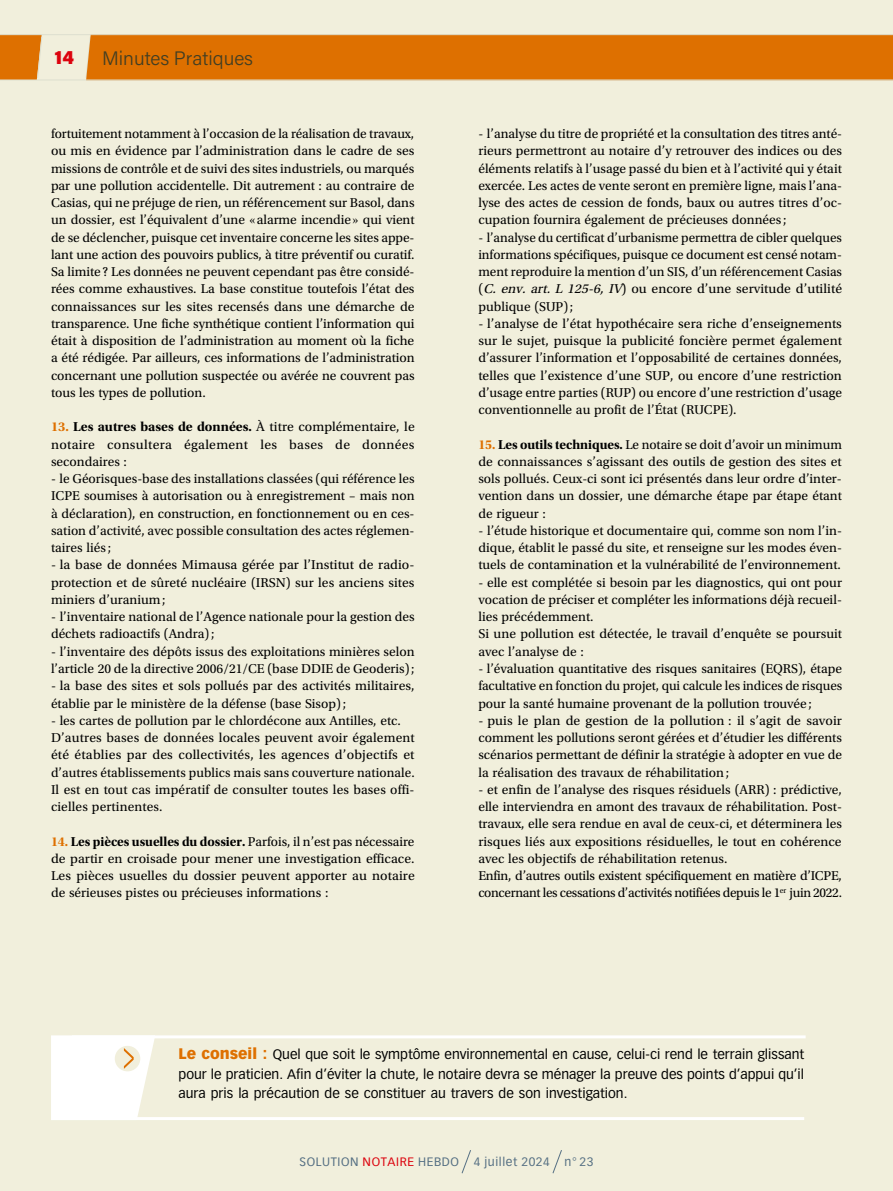
<style>
.page{position:relative;width:893px;height:1191px;background:#f1efdc}
.page>*{position:absolute;margin:0;border:0;box-sizing:border-box;transform-origin:0 0}
.t1{font:300 19.5px "Acumin Pro";color:#413e23}
.t2{font:900 19.5px "Acumin Pro";color:#dc030e}
.t3{font:13.5px/17.2px "Utopia Std";color:#000;text-align:justify}
.t4{font:13.5px/19.5px "Vectora LT Std";color:#000;text-align:justify}
.t5{font:13.5px/17.2px "Utopia Std";letter-spacing:.02em;color:#000}
.t6{font:13.5px "Utopia Std Bold Subh";color:#000}
.t7{font:12px "Vectora LT Std";letter-spacing:.05em;color:#556f83}
.s1{color:#de7000}
.s2{font-family:"Utopia Std"}
.s3{font-family:"Utopia Std Bold Subh";color:#de7000}
.s4{font-family:"Utopia Std Bold Subh"}
.s5{font-style:italic}
.s6{font-weight:900;font-size:15px;color:#de7000}
.s7{color:#dc030e}
</style>
<div class="page">
<svg style="left:0;top:35px;width:43px;height:45px;background:#df7c16"></svg>
<div style="left:85px;top:35px;width:808px;height:45px;background:#de7000"></div>
<hr style="left:0;top:34px;width:893px;height:1px;background:#dddfcf">
<hr style="left:0;top:80px;width:893px;height:1px;background:#dddfcf">
<svg style="left:461px;top:1150px;width:10px;height:24px"></svg>
<svg style="left:552px;top:1150px;width:10px;height:24px"></svg>
<hr style="left:72px;top:1035px;width:734px;height:3px;background:#fff">
<hr style="left:51px;top:1117px;width:753px;height:3px;background:#fff">
<svg style="left:51px;top:1035px;width:104px;height:82px"></svg>
<h1 class="t2" style="left:55px;top:43px;width:21px">14</h1>
<h1 class="t1" style="left:102px;top:45px;width:153px">Minutes Pratiques</h1>
<p class="t3" style="left:51px;top:125px;width:365px">fortuitement notamment à l’occasion de la réalisation de travaux, ou mis en évidence par l’administration dans le cadre de ses missions de contrôle et de suivi des sites industriels, ou marqués par une pollution accidentelle. Dit autrement : au contraire de Casias, qui ne préjuge de rien, un référencement sur Basol, dans un dossier, est l’équivalent d’une «alarme incendie» qui vient de se déclencher, puisque cet inventaire concerne les sites appe&shy;lant une action des pouvoirs publics, à titre préventif ou curatif.<br>Sa limite? Les données ne peuvent cependant pas être considé&shy;rées comme exhaustives. La base constitue toutefois l’état des connaissances sur les sites recensés dans une démarche de transparence. Une fiche synthétique contient l’information qui était à disposition de l’administration au moment où la fiche a été rédigée. Par ailleurs, ces informations de l’administration concernant une pollution suspectée ou avérée ne couvrent pas tous les types de pollution.</p>
<p class="t6" style="left:51px;top:419px;width:365px"><span class="s1">13.</span> Les autres bases de données. <span class="s2">À titre complémentaire, le</span></p>
<p class="t5" style="left:51px;top:436px;width:365px">notaire consultera également les bases de données secondaires :</p>
<p class="t3" style="left:51px;top:470px;width:365px">- le Géorisques-base des installations classées (qui référence les ICPE soumises à autorisation ou à enregistrement – mais non à déclaration), en construction, en fonctionnement ou en ces&shy;sation d’activité, avec possible consultation des actes réglemen&shy;taires liés ;</p>
<p class="t3" style="left:51px;top:556px;width:365px;text-align:left">- la base de données Mimausa gérée par l’Institut de radio&shy;protection et de sûreté nucléaire (IRSN) sur les anciens sites miniers d’uranium;</p>
<p class="t3" style="left:51px;top:608px;width:365px">- l’inventaire national de l’Agence nationale pour la gestion des déchets radioactifs (Andra);</p>
<p class="t3" style="left:51px;top:643px;width:365px">- l’inventaire des dépôts issus des exploitations minières selon l’article 20 de la directive 2006/21/CE (base DDIE de Geoderis);</p>
<p class="t3" style="left:51px;top:677px;width:365px">- la base des sites et sols pollués par des activités militaires, établie par le ministère de la défense (base Sisop);</p>
<p class="t3" style="left:51px;top:712px;width:365px;text-align:left">- les cartes de pollution par le chlordécone aux Antilles, etc.<br>D’autres bases de données locales peuvent avoir également été établies par des collectivités, les agences d’objectifs et d’autres établissements publics mais sans couverture nationale.<br>Il est en tout cas impératif de consulter toutes les bases offi&shy;cielles pertinentes.</p>
<p class="t3" style="left:51px;top:832px;width:365px"><span class="s3">14.</span> <span class="s4">Les pièces usuelles du dossier.</span> Parfois, il n’est pas nécessaire de partir en croisade pour mener une investigation efficace.<br>Les pièces usuelles du dossier peuvent apporter au notaire de sérieuses pistes ou précieuses informations :</p>
<p class="t3" style="left:478px;top:125px;width:365px">- l’analyse du titre de propriété et la consultation des titres anté&shy;rieurs permettront au notaire d’y retrouver des indices ou des éléments relatifs à l’usage passé du bien et à l’activité qui y était exercée. Les actes de vente seront en première ligne, mais l’ana&shy;lyse des actes de cession de fonds, baux ou autres titres d’oc&shy;cupation fournira également de précieuses données ;</p>
<p class="t3" style="left:478px;top:229px;width:365px">- l’analyse du certificat d’urbanisme permettra de cibler quelques informations spécifiques, puisque ce document est censé notam&shy;ment reproduire la mention d’un SIS, d’un référencement Casias (<span class="s5">C. env. art. L 125-6, IV</span>) ou encore d’une servitude d’utilité publique (SUP);</p>
<p class="t3" style="left:478px;top:315px;width:365px">- l’analyse de l’état hypothécaire sera riche d’enseignements sur le sujet, puisque la publicité foncière permet également d’assurer l’information et l’opposabilité de certaines données, telles que l’existence d’une SUP, ou encore d’une restriction d’usage entre parties (RUP) ou encore d’une restriction d’usage conventionnelle au profit de l’État (RUCPE).</p>
<p class="t3" style="left:478px;top:436px;width:365px"><span class="s3">15.</span> <span class="s4">Les outils techniques.</span> Le notaire se doit d’avoir un minimum de connaissances s’agissant des outils de gestion des sites et sols pollués. Ceux-ci sont ici présentés dans leur ordre d’inter&shy;vention dans un dossier, une démarche étape par étape étant de rigueur :</p>
<p class="t3" style="left:478px;top:522px;width:365px">- l’étude historique et documentaire qui, comme son nom l’in&shy;dique, établit le passé du site, et renseigne sur les modes éven&shy;tuels de contamination et la vulnérabilité de l’environnement.</p>
<p class="t3" style="left:478px;top:574px;width:365px;text-align:left">- elle est complétée si besoin par les diagnostics, qui ont pour vocation de préciser et compléter les informations déjà recueil&shy;lies précédemment.<br>Si une pollution est détectée, le travail d’enquête se poursuit avec l’analyse de :</p>
<p class="t3" style="left:478px;top:660px;width:365px">- l’évaluation quantitative des risques sanitaires (EQRS), étape facultative en fonction du projet, qui calcule les indices de risques pour la santé humaine provenant de la pollution trouvée;</p>
<p class="t3" style="left:478px;top:712px;width:365px">- puis le plan de gestion de la pollution : il s’agit de savoir comment les pollutions seront gérées et d’étudier les différents scénarios permettant de définir la stratégie à adopter en vue de la réalisation des travaux de réhabilitation;</p>
<p class="t3" style="left:478px;top:781px;width:365px;text-align:left">- et enfin de l’analyse des risques résiduels (ARR) : prédictive, elle interviendra en amont des travaux de réhabilitation. Post&shy;travaux, elle sera rendue en aval de ceux-ci, et déterminera les risques liés aux expositions résiduelles, le tout en cohérence avec les objectifs de réhabilitation retenus.<br>Enfin, d’autres outils existent spécifiquement en matière d’ICPE, concernant les cessations d’activités notifiées depuis le 1<sup>er</sup> juin 2022.</p>
<p class="t4" style="left:179px;top:1044px;width:627px"><span class="s6">Le conseil :</span> Quel que soit le symptôme environnemental en cause, celui-ci rend le terrain glissant pour le praticien. Afin d’éviter la chute, le notaire devra se ménager la preuve des points d’appui qu’il aura pris la précaution de se constituer au travers de son investigation.</p>
<p class="t7" style="left:299px;top:1154px;width:296px">SOLUTION <span class="s7">NOTAIRE</span> HEBDO 4 juillet 2024 n° 23</p>
</div>
